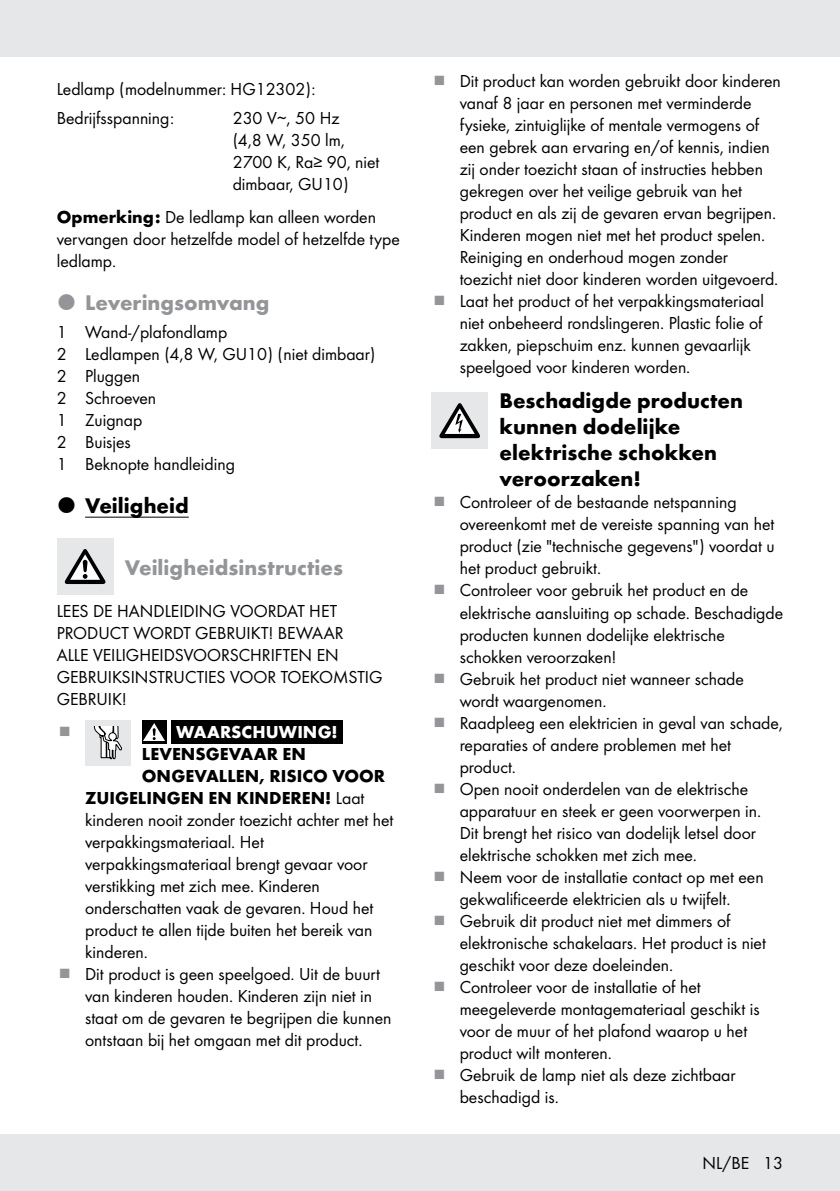
<style>
.page{position:relative;width:840px;height:1191px;background:#fff}
.page>*{position:absolute;margin:0;border:0;box-sizing:border-box;transform-origin:0 0}
.t1{font:700 22px/26px "Futura";color:#000}
.t2{font:700 22px "Futura";color:#939598}
.t3{font:18px/22px "Futura Boo";color:#000}
.t4{font:700 18px "Futura";color:#000}
.t5{font:700 18px "Futura";color:#fff}
.s1{font-family:"Futura";font-weight:700}
.s2{font-family:"Futura Boo";font-weight:400}
</style>
<div class="page">
<div style="left:0;top:1134px;width:839px;height:57px;background:#e6e7e8"></div>
<div style="left:0;top:0;width:839px;height:57px;background:#e6e7e8"></div>
<hr style="left:85px;top:516px;width:104px;height:1px;background:#000">
<div style="left:57px;top:538px;width:56px;height:57px;background:#e6e7e8"></div>
<svg style="left:65px;top:549px;width:40px;height:35px"></svg>
<div style="left:85px;top:720px;width:45px;height:45px;background:#e6e7e8"></div>
<svg style="left:93px;top:726px;width:29px;height:33px"></svg>
<div style="left:142px;top:720px;width:24px;height:24px;background:#000"></div>
<svg style="left:143px;top:723px;width:22px;height:18px"></svg>
<div style="left:171px;top:720px;width:172px;height:23px;background:#000"></div>
<div style="left:431px;top:392px;width:57px;height:57px;background:#e6e7e8"></div>
<svg style="left:439px;top:403px;width:40px;height:35px"></svg>
<p class="t3" style="left:57px;top:73px;width:260px;line-height:29.2px">Ledlamp (modelnummer: HG12302):<br>Bedrijfsspanning:</p>
<p class="t3" style="left:232px;top:106px;width:148px">230 V∼, 50 Hz<br>(4,8 W, 350 lm,<br>2700 K, Ra≥ 90, niet dimbaar, GU10)</p>
<p class="t3" style="left:57px;top:205px;width:344px"><span class="s1">Opmerking:</span> De ledlamp kan alleen worden vervangen door hetzelfde model of hetzelfde type ledlamp.</p>
<p class="t2" style="left:85px;top:287px;width:186px">Leveringsomvang</p>
<p class="t3" style="left:57px;top:320px;width:320px">1 Wand-/plafondlamp<br>2 Ledlampen (4,8 W, GU10) (niet dimbaar)<br>2 Pluggen<br>2 Schroeven<br>1 Zuignap<br>2 Buisjes<br>1 Beknopte handleiding</p>
<p class="t1" style="left:85px;top:491px;width:105px">Veiligheid</p>
<p class="t2" style="left:125px;top:551px;width:219px">Veiligheidsinstructies</p>
<p class="t3" style="left:57px;top:599px;width:327px">LEES DE HANDLEIDING VOORDAT HET<br>PRODUCT WORDT GEBRUIKT! BEWAAR<br>ALLE VEILIGHEIDSVOORSCHRIFTEN EN<br>GEBRUIKSINSTRUCTIES VOOR TOEKOMSTIG<br>GEBRUIK!</p>
<p class="t5" style="left:176px;top:719px;width:163px">WAARSCHUWING!</p>
<p class="t4" style="left:142px;top:741px;width:165px">LEVENSGEVAAR EN</p>
<p class="t4" style="left:142px;top:763px;width:245px">ONGEVALLEN, RISICO VOOR</p>
<p class="t4" style="left:85px;top:785px;width:281px">ZUIGELINGEN EN KINDEREN! <span class="s2">Laat</span></p>
<p class="t3" style="left:85px;top:808px;width:310px">kinderen nooit zonder toezicht achter met het verpakkingsmateriaal. Het verpakkingsmateriaal brengt gevaar voor verstikking met zich mee. Kinderen onderschatten vaak de gevaren. Houd het product te allen tijde buiten het bereik van kinderen.<br>Dit product is geen speelgoed. Uit de buurt van kinderen houden. Kinderen zijn niet in staat om de gevaren te begrijpen die kunnen ontstaan bij het omgaan met dit product.</p>
<p class="t3" style="left:459px;top:69px;width:322px">Dit product kan worden gebruikt door kinderen vanaf 8 jaar en personen met verminderde fysieke, zintuiglijke of mentale vermogens of een gebrek aan ervaring en/of kennis, indien zij onder toezicht staan of instructies hebben gekregen over het veilige gebruik van het product en als zij de gevaren ervan begrijpen.<br>Kinderen mogen niet met het product spelen.<br>Reiniging en onderhoud mogen zonder toezicht niet door kinderen worden uitgevoerd.<br>Laat het product of het verpakkingsmateriaal niet onbeheerd rondslingeren. Plastic folie of zakken, piepschuim enz. kunnen gevaarlijk speelgoed voor kinderen worden.</p>
<p class="t1" style="left:499px;top:386px;width:245px">Beschadigde producten kunnen dodelijke elektrische schokken veroorzaken!</p>
<p class="t3" style="left:459px;top:490px;width:325px">Controleer of de bestaande netspanning overeenkomt met de vereiste spanning van het product (zie "technische gegevens") voordat u het product gebruikt.<br>Controleer voor gebruik het product en de elektrische aansluiting op schade. Beschadigde producten kunnen dodelijke elektrische schokken veroorzaken!<br>Gebruik het product niet wanneer schade wordt waargenomen.<br>Raadpleeg een elektricien in geval van schade, reparaties of andere problemen met het product.<br>Open nooit onderdelen van de elektrische apparatuur en steek er geen voorwerpen in.<br>Dit brengt het risico van dodelijk letsel door elektrische schokken met zich mee.<br>Neem voor de installatie contact op met een gekwalificeerde elektricien als u twijfelt.<br>Gebruik dit product niet met dimmers of elektronische schakelaars. Het product is niet geschikt voor deze doeleinden.<br>Controleer voor de installatie of het meegeleverde montagemateriaal geschikt is voor de muur of het plafond waarop u het product wilt monteren.<br>Gebruik de lamp niet als deze zichtbaar beschadigd is.</p>
<p class="t3" style="left:702px;top:1151px;width:82px">NL/BE 13</p>
</div>
